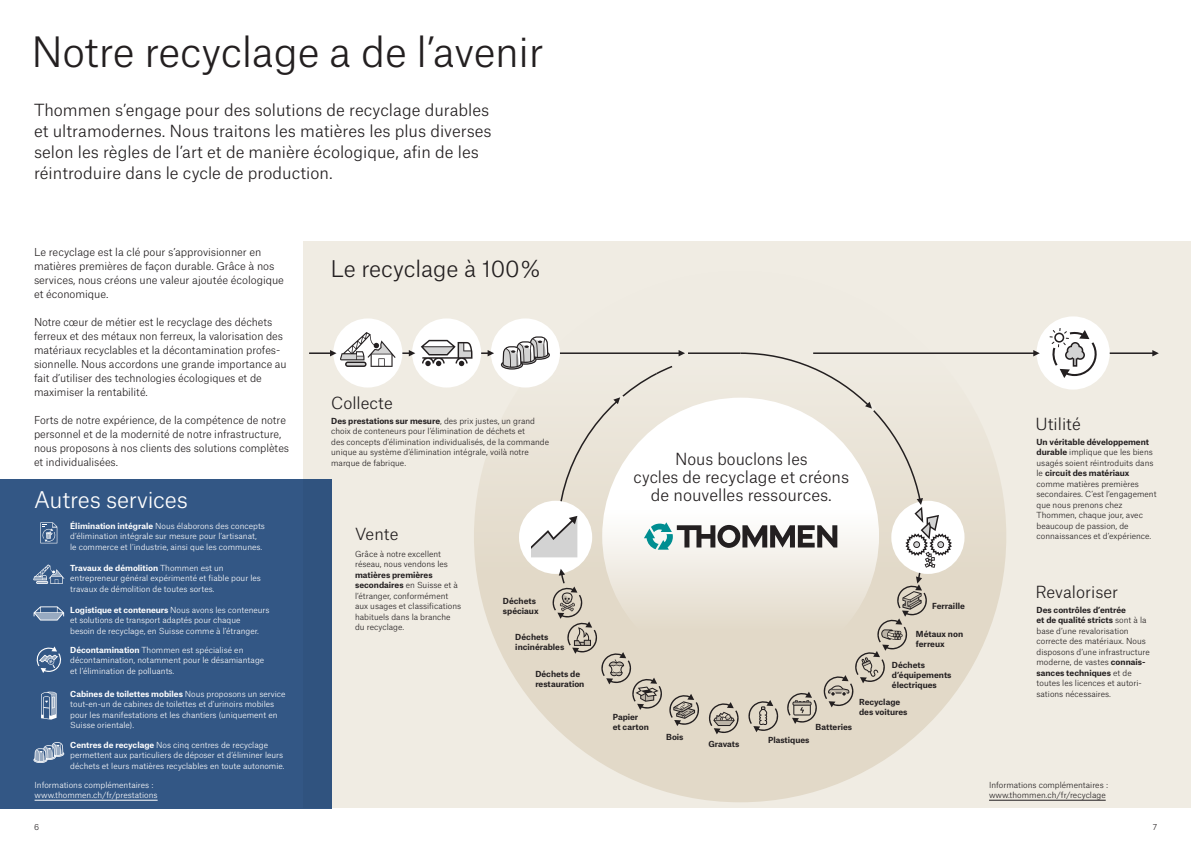
<style>
.page{position:relative;width:1191px;height:842px;background:#fff}
.page>*{position:absolute;margin:0;border:0;box-sizing:border-box;transform-origin:0 0}
.t1{font:300 40px "Atlas Grotesk";letter-spacing:-.01em;color:#231f20}
.t2{font:300 22px "Atlas Grotesk";letter-spacing:-.005em;color:#231f20}
.t3{font:300 22px "Atlas Grotesk";letter-spacing:-.01em;color:#fff}
.t4{font:300 16px/21px "Atlas Grotesk";color:#231f20}
.t5{font:300 10.5px/14px "Atlas Grotesk";letter-spacing:-.005em;color:#231f20}
.t6{font:300 8px/10.5px "Atlas Grotesk";color:#231f20}
.t7{font:300 8px/10.5px "Atlas Grotesk";color:#fff}
.t8{font:700 8px/10px "Atlas Grotesk";color:#231f20}
.s1{font-weight:700}
</style>
<div class="page">
<div style="left:303px;top:242px;width:888px;height:566px;background:#f0ece3"></div>
<svg style="left:474px;top:270px;width:532px;height:532px;fill:#e4dccc"></svg>
<hr style="left:309px;top:352px;width:431px;height:2px;background:#231f20">
<hr style="left:813px;top:352px;width:340px;height:2px;background:#231f20">
<div style="left:0;top:480px;width:332px;height:329px;background:#335785"></div>
<div style="left:412px;top:318px;width:69px;height:70px;background:#fff;border-radius:50%"></div>
<svg style="left:421px;top:340px;width:51px;height:26px"></svg>
<div style="left:491px;top:318px;width:69px;height:70px;background:#fff;border-radius:50%"></div>
<div style="left:1036px;top:316px;width:73px;height:74px;background:#fff;border-radius:50%"></div>
<svg style="left:1049px;top:328px;width:47px;height:50px"></svg>
<div style="left:333px;top:318px;width:69px;height:70px;background:#fff;border-radius:50%"></div>
<div style="left:704px;top:698px;width:39px;height:40px;background:#e2d9c8;border-radius:50%"></div>
<div style="left:743px;top:696px;width:40px;height:40px;background:#e2d9c8;border-radius:50%"></div>
<svg style="left:330px;top:332px;width:65px;height:35px"></svg>
<svg style="left:409px;top:350px;width:6px;height:6px"></svg>
<svg style="left:487px;top:350px;width:7px;height:6px"></svg>
<svg style="left:1152px;top:350px;width:7px;height:6px"></svg>
<svg style="left:1033px;top:350px;width:6px;height:6px"></svg>
<div style="left:891px;top:501px;width:73px;height:73px;background:#fff;border-radius:50%"></div>
<hr style="left:989px;top:800px;width:116px;height:1px;background:#231f20">
<hr style="left:35px;top:800px;width:123px;height:1px;background:#fff">
<svg style="left:501px;top:336px;width:451px;height:398px"></svg>
<svg style="left:40px;top:522px;width:17px;height:21px"></svg>
<svg style="left:37px;top:646px;width:24px;height:27px"></svg>
<svg style="left:41px;top:692px;width:16px;height:28px"></svg>
<svg style="left:33px;top:564px;width:31px;height:20px"></svg>
<svg style="left:34px;top:606px;width:30px;height:14px"></svg>
<svg style="left:33px;top:742px;width:31px;height:21px"></svg>
<h1 class="t1" style="left:31px;top:20px;width:514px">Notre recyclage a de l’avenir</h1>
<h3 class="t4" style="left:34px;top:97px;width:459px">Thommen s’engage pour des solutions de recyclage durables et ultramodernes. Nous traitons les matières les plus diverses selon les règles de l’art et de manière écologique, afin de les réintroduire dans le cycle de production.</h3>
<h3 class="t5" style="left:34px;top:244px;width:251px">Le recyclage est la clé pour s’approvisionner en matières premières de façon durable. Grâce à nos services, nous créons une valeur ajoutée écologique et économique.</h3>
<p class="t5" style="left:34px;top:314px;width:254px">Notre cœur de métier est le recyclage des déchets ferreux et des métaux non ferreux, la valorisation des matériaux recyclables et la décontamination profes&shy;sionnelle. Nous accordons une grande importance au fait d’utiliser des technologies écologiques et de maximiser la rentabilité.</p>
<h3 class="t5" style="left:34px;top:412px;width:257px">Forts de notre expérience, de la compétence de notre personnel et de la modernité de notre infrastructure, nous proposons à nos clients des solutions complètes et individualisées.</h3>
<h2 class="t3" style="left:34px;top:482px;width:155px">Autres services</h2>
<p class="t7" style="left:70px;top:520px;width:196px"><span class="s1">Élimination intégrale</span> Nous élaborons des concepts d’élimination intégrale sur mesure pour l’artisanat, le commerce et l’industrie, ainsi que les communes.</p>
<p class="t7" style="left:70px;top:562px;width:192px"><span class="s1">Travaux de démolition</span> Thommen est un entrepreneur général expérimenté et fiable pour les travaux de démolition de toutes sortes.</p>
<p class="t7" style="left:70px;top:604px;width:201px"><span class="s1">Logistique et conteneurs</span> Nous avons les conteneurs et solutions de transport adaptés pour chaque<br>besoin de recyclage, en Suisse comme à l’étranger.</p>
<p class="t7" style="left:70px;top:643px;width:195px"><span class="s1">Décontamination</span> Thommen est spécialisé en décontamination, notamment pour le désamiantage et l’élimination de polluants.</p>
<p class="t7" style="left:70px;top:688px;width:217px"><span class="s1">Cabines de toilettes mobiles</span> Nous proposons un service tout-en-un de cabines de toilettes et d’urinoirs mobiles pour les manifestations et les chantiers (uniquement en Suisse orientale).</p>
<p class="t7" style="left:70px;top:738px;width:216px"><span class="s1">Centres de recyclage</span> Nos cinq centres de recyclage permettent aux particuliers de déposer et d’éliminer leurs déchets et leurs matières recyclables en toute autonomie.</p>
<p class="t7" style="left:35px;top:779px;width:124px">Informations complémentaires : www.thommen.ch/fr/prestations</p>
<h2 class="t2" style="left:330px;top:251px;width:212px">Le recyclage à 100 %</h2>
<h3 class="t4" style="left:331px;top:391px;width:63px">Collecte</h3>
<p class="t6" style="left:331px;top:415px;width:219px"><span class="s1">Des prestations sur mesure</span>, des prix justes, un grand choix de conteneurs pour l’élimination de déchets et<br>des concepts d’élimination individualisés, de la commande unique au système d’élimination intégrale, voilà notre marque de fabrique.</p>
<h3 class="t4" style="left:355px;top:522px;width:45px">Vente</h3>
<p class="t6" style="left:355px;top:548px;width:94px">Grâce à notre excellent réseau, nous vendons les</p>
<p class="t6" style="left:355px;top:569px;width:108px"><span class="s1">matières premières secondaires</span> en Suisse et à l’étranger, conformément aux usages et classifications habituels dans la branche du recyclage.</p>
<p class="t8" style="left:503px;top:595px;width:37px">Déchets spéciaux</p>
<p class="t8" style="left:515px;top:631px;width:51px">Déchets incinérables</p>
<p class="t8" style="left:535px;top:668px;width:51px">Déchets de restauration</p>
<h3 class="t4" style="left:633px;top:449px;width:217px;line-height:18px;text-align:center">Nous bouclons les<br>cycles de recyclage et créons de nouvelles ressources.</h3>
<p class="t8" style="left:932px;top:601px;width:34px">Ferraille</p>
<p class="t8" style="left:916px;top:628px;width:49px">Métaux non ferreux</p>
<p class="t8" style="left:892px;top:659px;width:61px">Déchets d’équipements électriques</p>
<p class="t8" style="left:613px;top:711px;width:37px">Papier<br>et carton</p>
<p class="t8" style="left:666px;top:731px;width:19px">Bois</p>
<p class="t8" style="left:708px;top:738px;width:32px">Gravats</p>
<p class="t8" style="left:859px;top:696px;width:50px">Recyclage des voitures</p>
<p class="t8" style="left:815px;top:721px;width:38px">Batteries</p>
<p class="t8" style="left:768px;top:734px;width:43px">Plastiques</p>
<h3 class="t4" style="left:1035px;top:412px;width:47px">Utilité</h3>
<p class="t6" style="left:1036px;top:436px;width:122px"><span class="s1">Un véritable développement durable</span> implique que les biens usagés soient réintroduits dans le <span class="s1">circuit des matériaux </span>comme matières premières secondaires. C’est l’engagement que nous prenons chez<br>Thommen, chaque jour, avec beaucoup de passion, de connaissances et d’expérience.</p>
<h3 class="t4" style="left:1035px;top:580px;width:84px">Revaloriser</h3>
<p class="t6" style="left:1036px;top:604px;width:115px"><span class="s1">Des contrôles d’entrée<br>et de qualité stricts</span> sont à la base d’une revalorisation correcte des matériaux. Nous disposons d’une infrastructure moderne, de vastes <span class="s1">connais&shy;sances techniques</span> et de toutes les licences et autori&shy;sations nécessaires.</p>
<p class="t6" style="left:989px;top:779px;width:121px">Informations complémentaires : www.thommen.ch/fr/recyclage</p>
<p class="t6" style="left:34px;top:821px;width:7px">6</p>
<p class="t6" style="left:1152px;top:821px;width:6px">7</p>
</div>
